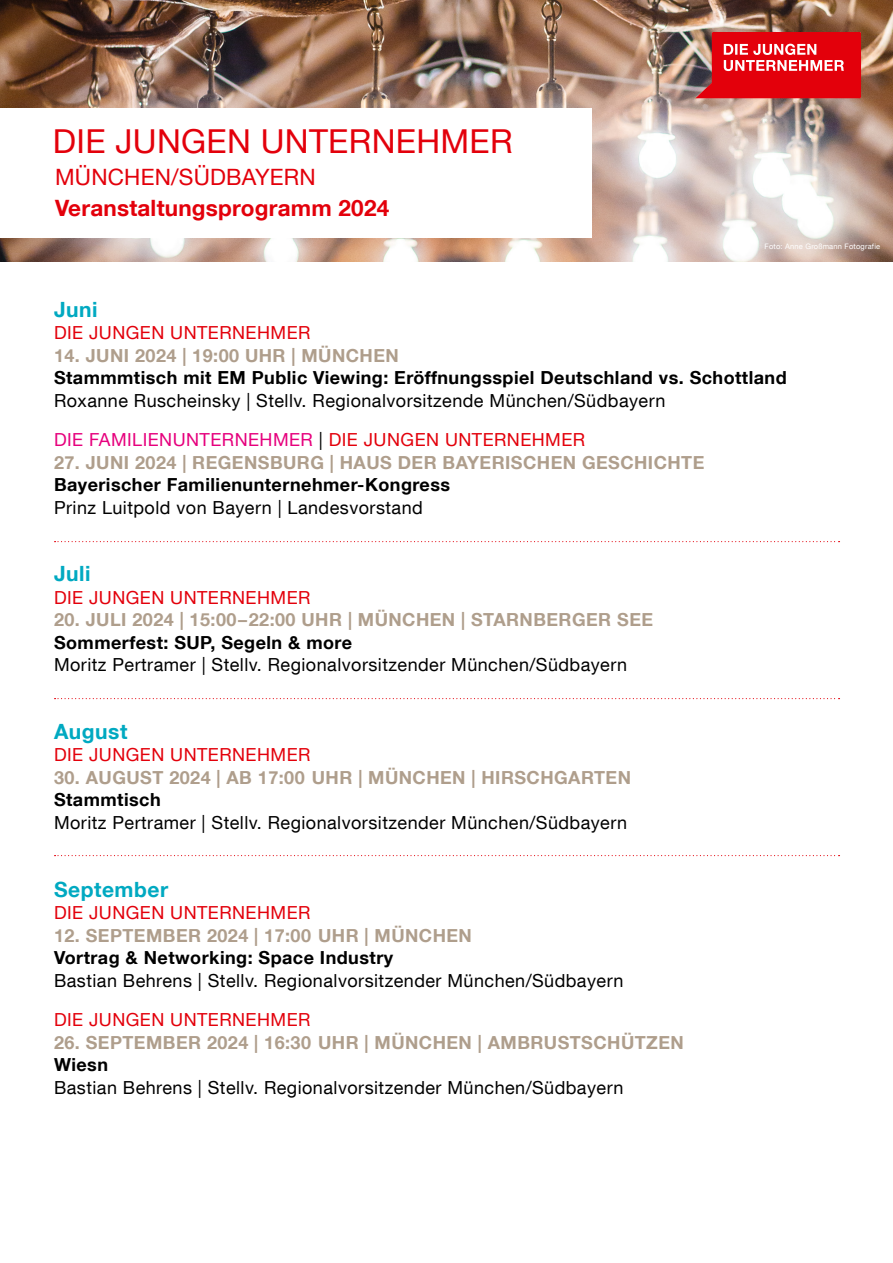
<style>
.page{position:relative;width:893px;height:1263px;background:#fff}
.page>*{position:absolute;margin:0;border:0;box-sizing:border-box;transform-origin:0 0}
.t1{font:33px "Helvetica Neue LT Com";letter-spacing:.01em;color:#e3000b}
.t2{font:700 22.5px "Helvetica Neue LT Com";letter-spacing:.01em;color:#e3000b}
.t3{font:22.5px "Helvetica Neue LT Com";letter-spacing:.01em;color:#e3000b}
.t4{font:700 21px "Helvetica Neue LT Com";letter-spacing:.025em;color:#00a9c1}
.t5{font:18px/39.5px "Helvetica Neue LT Com";letter-spacing:.025em;color:#000}
.t6{font:700 18px "Helvetica Neue LT Com";letter-spacing:.025em;color:#af9e8c}
.t7{font:700 18px "Helvetica Neue LT Com";letter-spacing:.025em;color:#000}
.t8{font:18px "Helvetica Neue LT Com";letter-spacing:.025em;color:#e3000b}
.t9{font:7.5px "Helvetica Neue LT Com";letter-spacing:.025em;color:#fff}
.s1{color:#e6007d}
.s2{color:#e3000b}
</style>
<div class="page">
<svg style="left:55px;top:541px;width:784px;height:1px"></svg>
<svg style="left:55px;top:698px;width:784px;height:1px"></svg>
<img style="left:0;top:0;width:893px;height:261px">
<svg style="left:695px;top:32px;width:166px;height:66px;background:#dd262e"></svg>
<svg style="left:55px;top:855px;width:784px;height:1px"></svg>
<div style="left:0;top:108px;width:591px;height:130px;background:#fff"></div>
<h1 class="t1" style="left:53px;top:121px;width:461px">DIE JUNGEN UNTERNEHMER</h1>
<p class="t3" style="left:55px;top:163px;width:262px">MÜNCHEN/SÜDBAYERN</p>
<p class="t2" style="left:55px;top:194px;width:336px">Veranstaltungsprogramm 2024</p>
<p class="t9" style="left:765px;top:242px;width:117px">Foto: Anne Großmann Fotografie</p>
<p class="t4" style="left:54px;top:296px;width:45px">Juni</p>
<p class="t8" style="left:54px;top:322px;width:258px">DIE JUNGEN UNTERNEHMER</p>
<p class="t6" style="left:54px;top:344px;width:346px">14. JUNI 2024 | 19:00 UHR | MÜNCHEN</p>
<p class="t7" style="left:54px;top:367px;width:734px">Stammmtisch mit EM Public Viewing: Eröffnungsspiel Deutschland vs. Schottland</p>
<p class="t5" style="left:54px;top:380px;width:613px">Roxanne Ruscheinsky | Stellv. Regionalvorsitzende München/Südbayern<br><span class="s1">DIE FAMILIENUNTERNEHMER</span> | <span class="s2">DIE JUNGEN UNTERNEHMER</span></p>
<p class="t6" style="left:54px;top:451px;width:652px">27. JUNI 2024 | REGENSBURG | HAUS DER BAYERISCHEN GESCHICHTE</p>
<p class="t7" style="left:54px;top:474px;width:398px">Bayerischer Familienunternehmer-Kongress</p>
<p class="t5" style="left:54px;top:487px;width:370px">Prinz Luitpold von Bayern | Landesvorstand</p>
<p class="t4" style="left:54px;top:561px;width:38px">Juli</p>
<p class="t8" style="left:54px;top:586px;width:258px">DIE JUNGEN UNTERNEHMER</p>
<p class="t6" style="left:54px;top:609px;width:601px">20. JULI 2024 | 15:00–22:00 UHR | MÜNCHEN | STARNBERGER SEE</p>
<p class="t7" style="left:54px;top:631px;width:300px">Sommerfest: SUP, Segeln &amp; more</p>
<p class="t5" style="left:54px;top:645px;width:575px">Moritz Pertramer | Stellv. Regionalvorsitzender München/Südbayern</p>
<p class="t4" style="left:54px;top:718px;width:75px">August</p>
<p class="t8" style="left:54px;top:744px;width:258px">DIE JUNGEN UNTERNEHMER</p>
<p class="t6" style="left:54px;top:766px;width:579px">30. AUGUST 2024 | AB 17:00 UHR | MÜNCHEN | HIRSCHGARTEN</p>
<p class="t7" style="left:54px;top:789px;width:108px">Stammtisch</p>
<p class="t5" style="left:54px;top:802px;width:575px">Moritz Pertramer | Stellv. Regionalvorsitzender München/Südbayern</p>
<p class="t4" style="left:54px;top:876px;width:116px">September</p>
<p class="t8" style="left:54px;top:901px;width:258px">DIE JUNGEN UNTERNEHMER</p>
<p class="t6" style="left:54px;top:924px;width:419px">12. SEPTEMBER 2024 | 17:00 UHR | MÜNCHEN</p>
<p class="t7" style="left:54px;top:946px;width:341px">Vortrag &amp; Networking: Space Industry</p>
<p class="t5" style="left:54px;top:960px;width:571px">Bastian Behrens | Stellv. Regionalvorsitzender München/Südbayern</p>
<p class="t8" style="left:54px;top:1008px;width:258px">DIE JUNGEN UNTERNEHMER</p>
<p class="t6" style="left:54px;top:1031px;width:631px">26. SEPTEMBER 2024 | 16:30 UHR | MÜNCHEN | AMBRUSTSCHÜTZEN</p>
<p class="t7" style="left:54px;top:1053px;width:56px">Wiesn</p>
<p class="t5" style="left:54px;top:1067px;width:571px">Bastian Behrens | Stellv. Regionalvorsitzender München/Südbayern</p>
</div>
